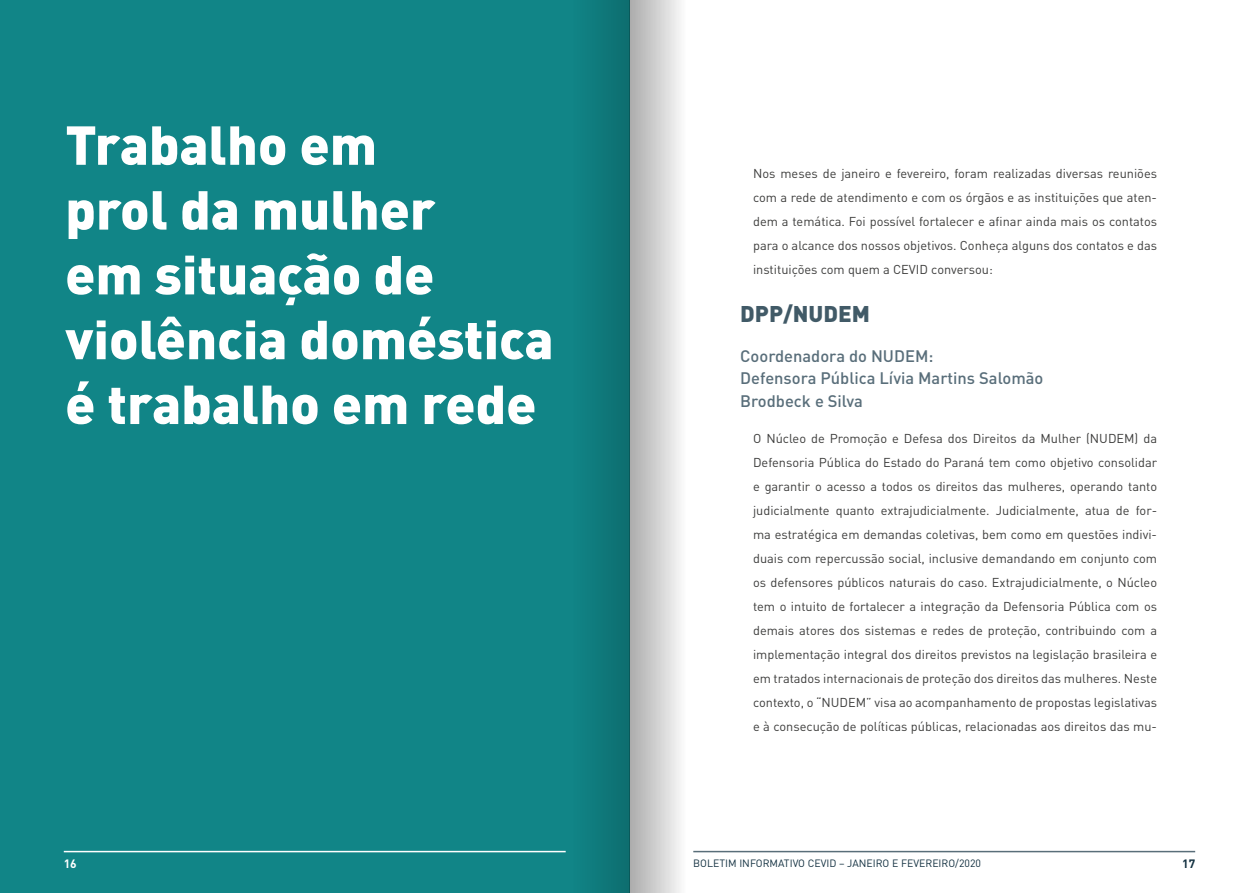
<style>
.page{position:relative;width:1259px;height:893px;background:#fff}
.page>*{position:absolute;margin:0;border:0;box-sizing:border-box;transform-origin:0 0}
.t1{font:900 54px/64.8px "DIN Pro";color:#fff}
.t2{font:900 22.5px "DIN Pro";color:#415a67}
.t3{font:500 16.5px/22.5px "DIN Pro";color:#596e7a}
.t4{font:12.75px/24px "DIN Pro";color:#3c3c3b;text-align:justify}
.t5{font:700 12px "DIN Pro";color:#fff}
.t6{font:700 12px "DIN Pro";color:#123040}
.t7{font:10.5px "DIN Pro";color:#123040}
</style>
<div class="page">
<hr style="left:693px;top:851px;width:502px;height:1px;background:#596e79">
<div style="left:0;top:0;width:629px;height:893px;background:#118587"></div>
<hr style="left:64px;top:851px;width:502px;height:1px;background:#fff">
<svg style="left:629px;top:0;width:96px;height:893px"></svg>
<div style="left:533px;top:0;width:96px;height:893px;background:linear-gradient(to right,#128b8d,#0e7173)"></div>
<h1 class="t1" style="left:65px;top:111px;width:490px">Trabalho em<br>prol da mulher<br>em situação de violência doméstica é trabalho em rede</h1>
<p class="t4" style="left:753px;top:161px;width:405px">Nos meses de janeiro e fevereiro, foram realizadas diversas reuniões com a rede de atendimento e com os órgãos e as instituições que aten&shy;dem a temática. Foi possível fortalecer e afinar ainda mais os contatos para o alcance dos nossos objetivos. Conheça alguns dos contatos e das instituições com quem a CEVID conversou:</p>
<h2 class="t2" style="left:740px;top:299px;width:131px">DPP/NUDEM</h2>
<p class="t3" style="left:740px;top:344px;width:305px">Coordenadora do NUDEM:<br>Defensora Pública Lívia Martins Salomão<br>Brodbeck e Silva</p>
<p class="t4" style="left:753px;top:426px;width:405px">O Núcleo de Promoção e Defesa dos Direitos da Mulher (NUDEM) da Defensoria Pública do Estado do Paraná tem como objetivo consolidar e garantir o acesso a todos os direitos das mulheres, operando tanto judicialmente quanto extrajudicialmente. Judicialmente, atua de for&shy;ma estratégica em demandas coletivas, bem como em questões indivi&shy;duais com repercussão social, inclusive demandando em conjunto com os defensores públicos naturais do caso. Extrajudicialmente, o Núcleo tem o intuito de fortalecer a integração da Defensoria Pública com os demais atores dos sistemas e redes de proteção, contribuindo com a implementação integral dos direitos previstos na legislação brasileira e em tratados internacionais de proteção dos direitos das mulheres. Neste contexto, o “NUDEM” visa ao acompanhamento de propostas legislativas e à consecução de políticas públicas, relacionadas aos direitos das mu-</p>
<p class="t5" style="left:64px;top:856px;width:15px">16</p>
<p class="t7" style="left:693px;top:856px;width:289px">BOLETIM INFORMATIVO CEVID – JANEIRO E FEVEREIRO/2020</p>
<p class="t6" style="left:1182px;top:856px;width:15px">17</p>
</div>
